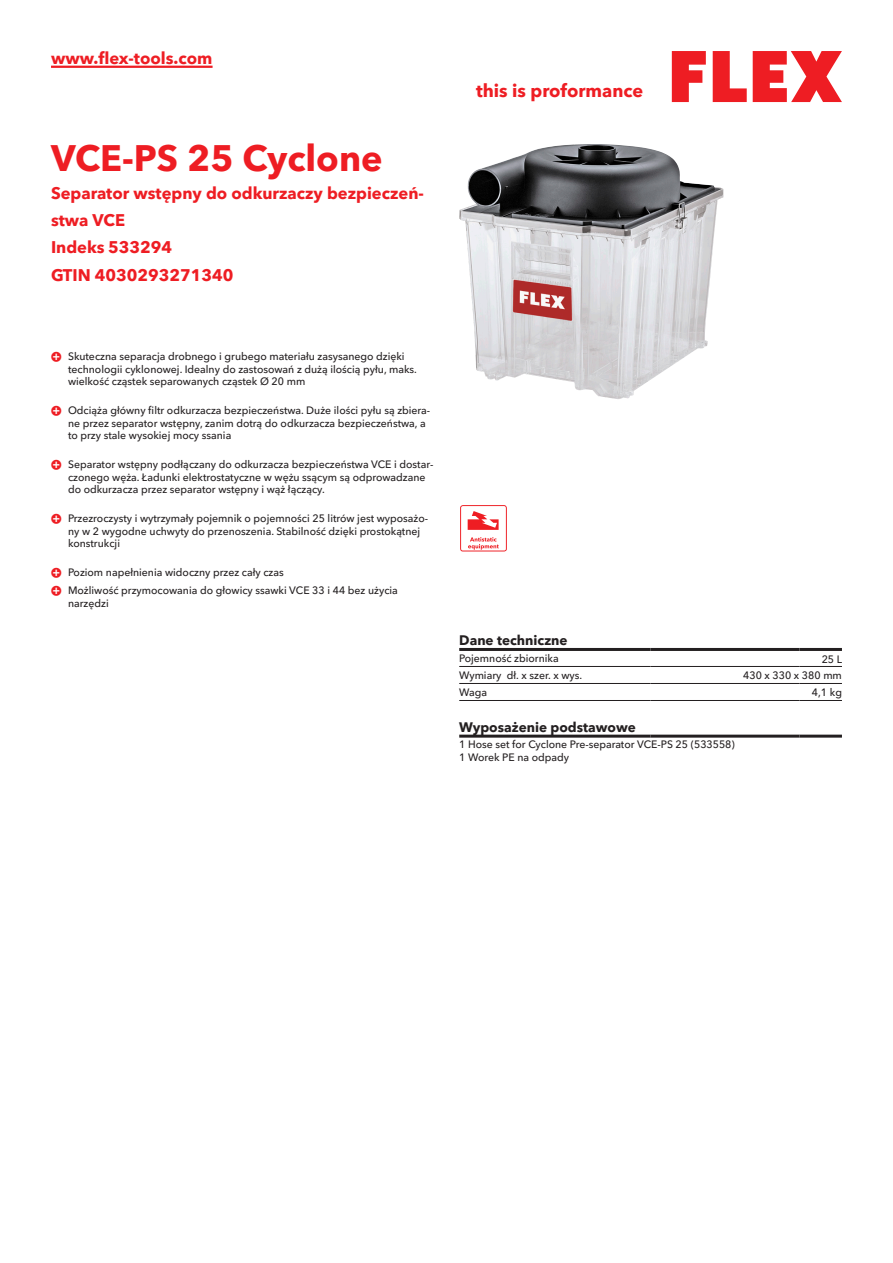
<style>
.page{position:relative;width:893px;height:1263px;background:#fff}
.page>*{position:absolute;margin:0;border:0;box-sizing:border-box;transform-origin:0 0}
.CB_AF_Product-name{font:700 36px "Avenir Next W1 G";color:#ee1d23}
.t1{font:700 18px "Avenir Next W1 G";color:#ee1d23}
.CB_AF_Product-short{font:700 16.5px/27px "Avenir Next W1 G";color:#ee1d23}
.CB_AF_Order-number{font:700 16.5px "Avenir Next W1 G";color:#ee1d23}
.CB_AF_Table-headline{font:700 13.5px "Avenir Next W1 G";color:#231f20}
.CB_AF_Table-specific{font:500 10.5px/12.6px "Avenir Next W1 G";color:#231f20}
</style>
<div class="page">
<svg style="left:672px;top:51px;width:34px;height:51px"></svg>
<svg style="left:713px;top:51px;width:34px;height:51px"></svg>
<svg style="left:753px;top:51px;width:89px;height:51px"></svg>
<hr style="left:51px;top:66px;width:162px;height:2px;background:#ee1d23">
<img style="left:459px;top:144px;width:264px;height:255px">
<hr style="left:459px;top:666px;width:192px;height:1px;background:#231f20">
<hr style="left:651px;top:666px;width:148px;height:1px;background:#231f20">
<hr style="left:799px;top:666px;width:43px;height:1px;background:#231f20">
<hr style="left:459px;top:683px;width:192px;height:1px;background:#231f20">
<hr style="left:651px;top:683px;width:148px;height:1px;background:#231f20">
<hr style="left:799px;top:683px;width:43px;height:1px;background:#231f20">
<hr style="left:459px;top:700px;width:192px;height:1px;background:#231f20">
<hr style="left:651px;top:700px;width:148px;height:1px;background:#231f20">
<hr style="left:799px;top:700px;width:43px;height:1px;background:#231f20">
<hr style="left:459px;top:648px;width:192px;height:3px;background:#231f20">
<hr style="left:651px;top:648px;width:148px;height:3px;background:#231f20">
<hr style="left:799px;top:648px;width:43px;height:3px;background:#231f20">
<hr style="left:459px;top:735px;width:192px;height:3px;background:#231f20">
<hr style="left:651px;top:735px;width:148px;height:3px;background:#231f20">
<hr style="left:799px;top:735px;width:43px;height:3px;background:#231f20">
<svg style="left:460px;top:505px;width:47px;height:46px"></svg>
<h3 class="CB_AF_Product-short" style="left:51px;top:43px;width:163px">www.flex-tools.com</h3>
<p class="CB_AF_Product-name" style="left:51px;top:130px;width:333px">VCE-PS 25 Cyclone</p>
<p class="CB_AF_Product-short" style="left:51px;top:178px;width:374px">Separator wstępny do odkurzaczy bezpieczeń&shy;stwa VCE</p>
<p class="CB_AF_Order-number" style="left:51px;top:234px;width:123px">Indeks 533294</p>
<p class="CB_AF_Order-number" style="left:51px;top:262px;width:184px">GTIN 4030293271340</p>
<h2 class="t1" style="left:476px;top:77px;width:169px">this is proformance</h2>
<p class="CB_AF_Table-specific" style="left:68px;top:349px;width:350px">Skuteczna separacja drobnego i grubego materiału zasysanego dzięki technologii cyklonowej. Idealny do zastosowań z dużą ilością pyłu, maks. wielkość cząstek separowanych cząstek Ø 20 mm</p>
<p class="CB_AF_Table-specific" style="left:68px;top:403px;width:364px">Odciąża główny filtr odkurzacza bezpieczeństwa. Duże ilości pyłu są zbiera&shy;ne przez separator wstępny, zanim dotrą do odkurzacza bezpieczeństwa, a to przy stale wysokiej mocy ssania</p>
<p class="CB_AF_Table-specific" style="left:68px;top:457px;width:367px">Separator wstępny podłączany do odkurzacza bezpieczeństwa VCE i dostar&shy;czonego węża. Ładunki elektrostatyczne w wężu ssącym są odprowadzane do odkurzacza przez separator wstępny i wąż łączący.</p>
<p class="CB_AF_Table-specific" style="left:68px;top:511px;width:362px">Przezroczysty i wytrzymały pojemnik o pojemności 25 litrów jest wyposażo&shy;ny w 2 wygodne uchwyty do przenoszenia. Stabilność dzięki prostokątnej konstrukcji</p>
<p class="CB_AF_Table-specific" style="left:68px;top:565px;width:217px">Poziom napełnienia widoczny przez cały czas</p>
<p class="CB_AF_Table-specific" style="left:68px;top:583px;width:331px">Możliwość przymocowania do głowicy ssawki VCE 33 i 44 bez użycia narzędzi</p>
<p class="CB_AF_Table-headline" style="left:459px;top:630px;width:110px">Dane techniczne</p>
<p class="CB_AF_Table-specific" style="left:459px;top:651px;width:101px">Pojemność zbiornika</p>
<p class="CB_AF_Table-specific" style="left:822px;top:652px;width:22px">25 L</p>
<p class="CB_AF_Table-specific" style="left:459px;top:668px;width:124px">Wymiary dł. x szer. x wys.</p>
<p class="CB_AF_Table-specific" style="left:743px;top:668px;width:100px">430 x 330 x 380 mm</p>
<p class="CB_AF_Table-specific" style="left:459px;top:685px;width:30px">Waga</p>
<p class="CB_AF_Table-specific" style="left:812px;top:685px;width:32px">4,1 kg</p>
<p class="CB_AF_Table-headline" style="left:459px;top:716px;width:178px">Wyposażenie podstawowe</p>
<p class="CB_AF_Table-specific" style="left:459px;top:737px;width:277px">1 Hose set for Cyclone Pre-separator VCE-PS 25 (533558)<br>1 Worek PE na odpady</p>
</div>
